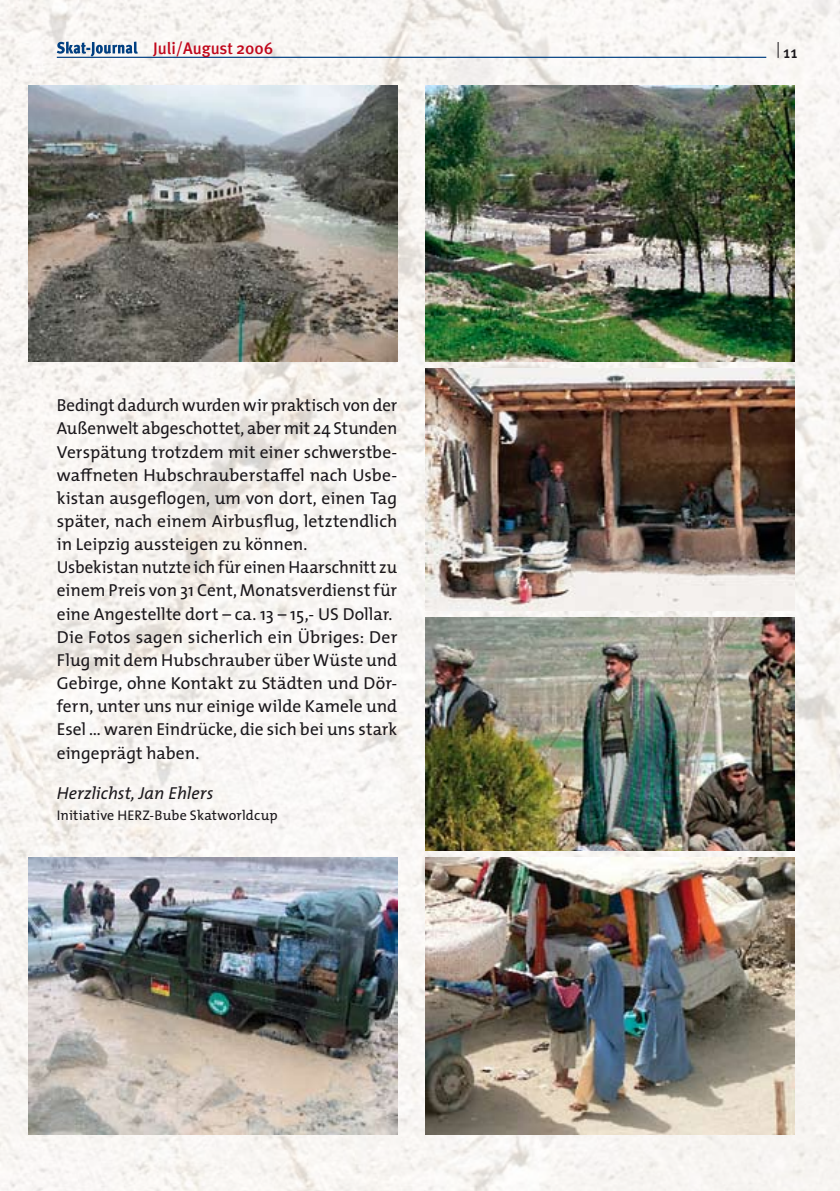
<style>
.page{position:relative;width:840px;height:1191px;background:#fff}
.page>*{position:absolute;margin:0;border:0;box-sizing:border-box;transform-origin:0 0}
.t1{font:17.4px/23.2px "The Mix 5";letter-spacing:.005em;color:#1a171b}
.t2{font:italic 17.4px "The Mix 5";letter-spacing:.005em;color:#1a171b}
.t3{font:500 16.6px "Meta";color:#c1081c}
.t4{font:16.6px "Meta Medium Caps";color:#1a171b}
.t5{font:14px "The Mix 5";letter-spacing:.01em;color:#1a171b}
</style>
<div class="page">
<img style="left:0;top:0;width:839px;height:1191px">
<svg style="left:777px;top:42px;width:1px;height:16px"></svg>
<hr style="left:57px;top:57px;width:708px;height:1px;background:#003f81">
<svg style="left:57px;top:42px;width:81px;height:15px"></svg>
<img style="left:28px;top:857px;width:369px;height:277px">
<img style="left:28px;top:85px;width:369px;height:276px">
<img style="left:425px;top:617px;width:369px;height:233px">
<img style="left:425px;top:857px;width:369px;height:277px">
<img style="left:425px;top:369px;width:369px;height:241px">
<img style="left:425px;top:85px;width:369px;height:276px">
<p class="t3" style="left:153px;top:38px;width:122px">Juli/August 2006</p>
<p class="t1" style="left:57px;top:393px;width:342px">Bedingt dadurch wurden wir praktisch von der Außenwelt abgeschottet, aber mit 24 Stunden Verspätung trotzdem mit einer schwerstbe&shy;waffneten Hubschrauberstaffel nach Usbe&shy;kistan ausgeflogen, um von dort, einen Tag später, nach einem Airbusflug, letztendlich in Leipzig aussteigen zu können.<br>Usbekistan nutzte ich für einen Haarschnitt zu einem Preis von 31 Cent, Monatsverdienst für eine Angestellte dort – ca. 13 – 15,- US Dollar.<br>Die Fotos sagen sicherlich ein Übriges: Der Flug mit dem Hubschrauber über Wüste und Gebirge, ohne Kontakt zu Städten und Dör&shy;fern, unter uns nur einige wilde Kamele und Esel … waren Eindrücke, die sich bei uns stark eingeprägt haben.</p>
<p class="t2" style="left:57px;top:778px;width:158px">Herzlichst, Jan Ehlers</p>
<p class="t5" style="left:57px;top:803px;width:222px">Initiative HERZ-Bube Skatworldcup</p>
<p class="t4" style="left:782px;top:42px;width:16px">11</p>
</div>
